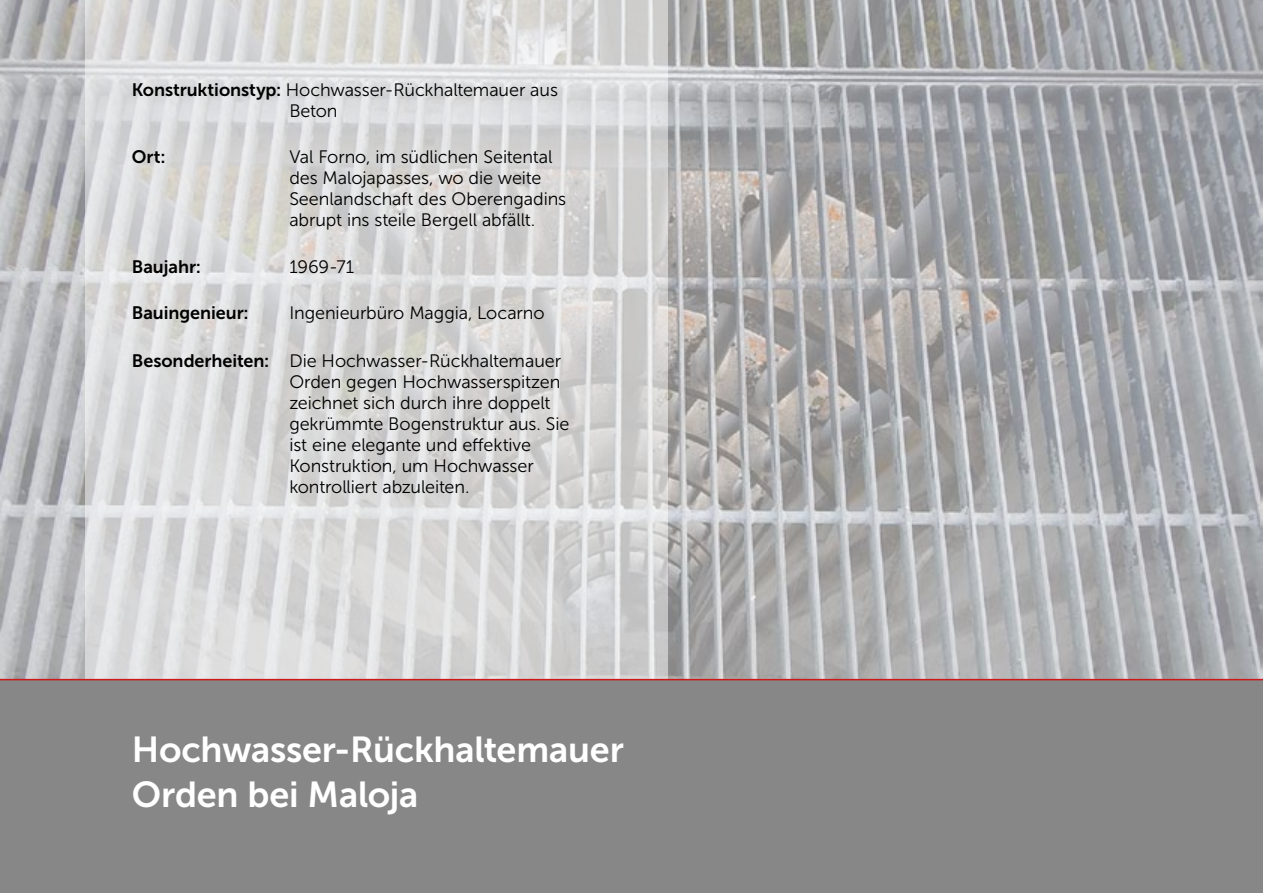
<style>
.page{position:relative;width:1263px;height:893px;background:#fff}
.page>*{position:absolute;margin:0;border:0;box-sizing:border-box;transform-origin:0 0}
.t1{font:36px/45px "Museo Sans 700";letter-spacing:-.005em;color:#fff}
.t2{font:18px/21px "Museo Sans 300";letter-spacing:-.005em;color:#000}
.t3{font:18px "Museo Sans 700";letter-spacing:-.005em;color:#000}
.s1{font-family:"Museo Sans 700"}
</style>
<div class="page">
<div style="left:0;top:680px;width:1263px;height:213px;background:#878787"></div>
<img style="left:0;top:0;width:1263px;height:679px">
<svg style="left:85px;top:0;width:583px;height:679px;background:#d9d9d9"></svg>
<hr style="left:0;top:679px;width:1263px;height:1px;background:#cd1719">
<p class="t2" style="left:289px;top:79px;width:270px;text-indent:-157px"><span class="s1">Konstruktionstyp:</span> Hochwasser-Rückhaltemauer aus<br>Beton</p>
<p class="t3" style="left:132px;top:147px;width:35px">Ort:</p>
<p class="t2" style="left:289px;top:147px;width:278px">Val Forno, im südlichen Seitental des Malojapasses, wo die weite Seenlandschaft des Oberengadins abrupt ins steile Bergell abfällt.</p>
<p class="t3" style="left:132px;top:257px;width:71px">Baujahr:</p>
<p class="t2" style="left:289px;top:256px;width:66px">1969-71</p>
<p class="t3" style="left:132px;top:303px;width:118px">Bauingenieur:</p>
<p class="t2" style="left:289px;top:303px;width:257px">Ingenieurbüro Maggia, Locarno</p>
<p class="t2" style="left:289px;top:350px;width:282px;text-indent:-158px"><span class="s1">Besonderheiten:</span> Die Hochwasser-Rückhaltemauer Orden gegen Hochwasserspitzen zeichnet sich durch ihre doppelt gekrümmte Bogenstruktur aus. Sie ist eine elegante und effektive Konstruktion, um Hochwasser kontrolliert abzuleiten.</p>
<h1 class="t1" style="left:132px;top:727px;width:494px">Hochwasser-Rückhaltemauer<br>Orden bei Maloja</h1>
</div>
